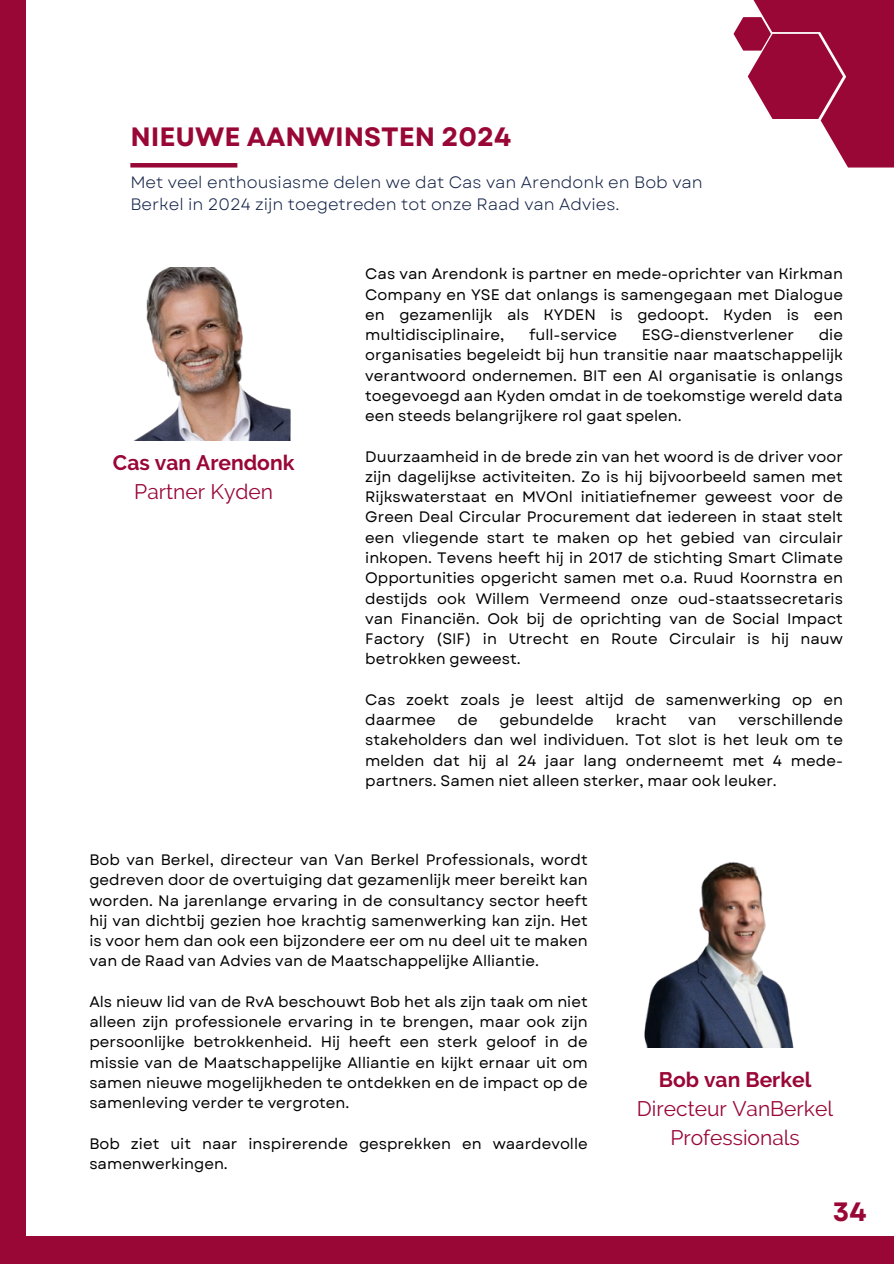
<style>
.page{position:relative;width:894px;height:1264px;background:#fff}
.page>*{position:absolute;margin:0;border:0;box-sizing:border-box;transform-origin:0 0}
.t1{font:700 26.55px "Garet";color:#990737}
.t2{font:21px/29.2px "Raleway";color:#990737;text-align:center}
.t3{font:700 21px/29.2px "Raleway";color:#990737;text-align:center}
.t4{font:16.5px/22.5px "Garet";color:#132247}
.t5{font:15.15px/20.2px "Garet";color:#000;text-align:justify}
.s1{font-weight:400}
.s2{font-weight:700}
</style>
<div class="page">
<hr style="left:130px;top:163px;width:107px;height:4px;background:#990737">
<div style="left:801px;top:0;width:92px;height:113px;background:#990737"></div>
<svg style="left:733px;top:17px;width:160px;height:150px"></svg>
<div style="left:744px;top:0;width:114px;height:32px;background:#990737"></div>
<div style="left:0;top:0;width:26px;height:1263px;background:#990737"></div>
<div style="left:0;top:1236px;width:893px;height:27px;background:#990737"></div>
<img style="left:135px;top:267px;width:155px;height:173px">
<img style="left:644px;top:862px;width:150px;height:185px">
<p class="t1" style="left:130px;top:118px;width:382px">NIEUWE AANWINSTEN 2024</p>
<p class="t4" style="left:130px;top:171px;width:573px">Met veel enthousiasme delen we dat Cas van Arendonk en Bob van<br>Berkel in 2024 zijn toegetreden tot onze Raad van Advies.</p>
<h1 class="t3" style="left:113px;top:447px;width:183px">Cas van Arendonk<br><span class="s1">Partner Kyden</span></h1>
<p class="t5" style="left:365px;top:264px;width:479px">Cas van Arendonk is partner en mede-oprichter van Kirkman Company en YSE dat onlangs is samengegaan met Dialogue en gezamenlijk als KYDEN is gedoopt. Kyden is een multidisciplinaire,</p>
<p class="t5" style="left:529px;top:325px;width:89px">full-service</p>
<p class="t5" style="left:641px;top:325px;width:154px">ESG-dienstverlener</p>
<p class="t5" style="left:365px;top:325px;width:479px;text-indent:453px">die organisaties begeleidt bij hun transitie naar maatschappelijk verantwoord ondernemen. BIT een AI organisatie is onlangs toegevoegd aan Kyden omdat in de toekomstige wereld data een steeds belangrijkere rol gaat spelen.</p>
<p class="t5" style="left:365px;top:446px;width:479px">Duurzaamheid in de brede zin van het woord is de driver voor zijn dagelijkse activiteiten. Zo is hij bijvoorbeeld samen met Rijkswaterstaat en MVOnl initiatiefnemer geweest voor de Green Deal Circular Procurement dat iedereen in staat stelt een vliegende start te maken op het gebied van circulair inkopen. Tevens heeft hij in 2017 de stichting Smart Climate Opportunities opgericht samen met o.a. Ruud Koornstra en destijds ook Willem Vermeend onze oud-staatssecretaris van Financiën. Ook bij de oprichting van de Social Impact Factory (SIF) in Utrecht en Route Circulair is hij nauw betrokken geweest.</p>
<p class="t5" style="left:365px;top:689px;width:479px">Cas zoekt zoals je leest altijd de samenwerking op en daarmee</p>
<p class="t5" style="left:365px;top:709px;width:479px;text-indent:373px">verschillende stakeholders dan wel individuen. Tot slot is het leuk om te melden dat hij al 24 jaar lang onderneemt met 4 mede&shy;partners. Samen niet alleen sterker, maar ook leuker.</p>
<p class="t5" style="left:457px;top:709px;width:22px">de</p>
<p class="t5" style="left:499px;top:709px;width:96px">gebundelde</p>
<p class="t5" style="left:615px;top:709px;width:53px">kracht</p>
<p class="t5" style="left:688px;top:709px;width:29px">van</p>
<p class="t5" style="left:89px;top:849px;width:499px">Bob van Berkel, directeur van Van Berkel Professionals, wordt gedreven door de overtuiging dat gezamenlijk meer bereikt kan worden. Na jarenlange ervaring in de consultancy sector heeft hij van dichtbij gezien hoe krachtig samenwerking kan zijn. Het is voor hem dan ook een bijzondere eer om nu deel uit te maken van de Raad van Advies van de Maatschappelijke Alliantie.</p>
<p class="t5" style="left:89px;top:991px;width:499px">Als nieuw lid van de RvA beschouwt Bob het als zijn taak om niet alleen zijn professionele ervaring in te brengen, maar ook zijn persoonlijke betrokkenheid. Hij heeft een sterk geloof in de missie van de Maatschappelijke Alliantie en kijkt ernaar uit om samen nieuwe mogelijkheden te ontdekken en de impact op de samenleving verder te vergroten.</p>
<p class="t5" style="left:89px;top:1133px;width:499px">Bob ziet uit naar inspirerende gesprekken en waardevolle samenwerkingen.</p>
<h2 class="t2" style="left:636px;top:1064px;width:198px"><span class="s2">Bob van Berkel<br></span>Directeur VanBerkel<br>Professionals</h2>
<p class="t1" style="left:832px;top:1192px;width:35px">34</p>
</div>
